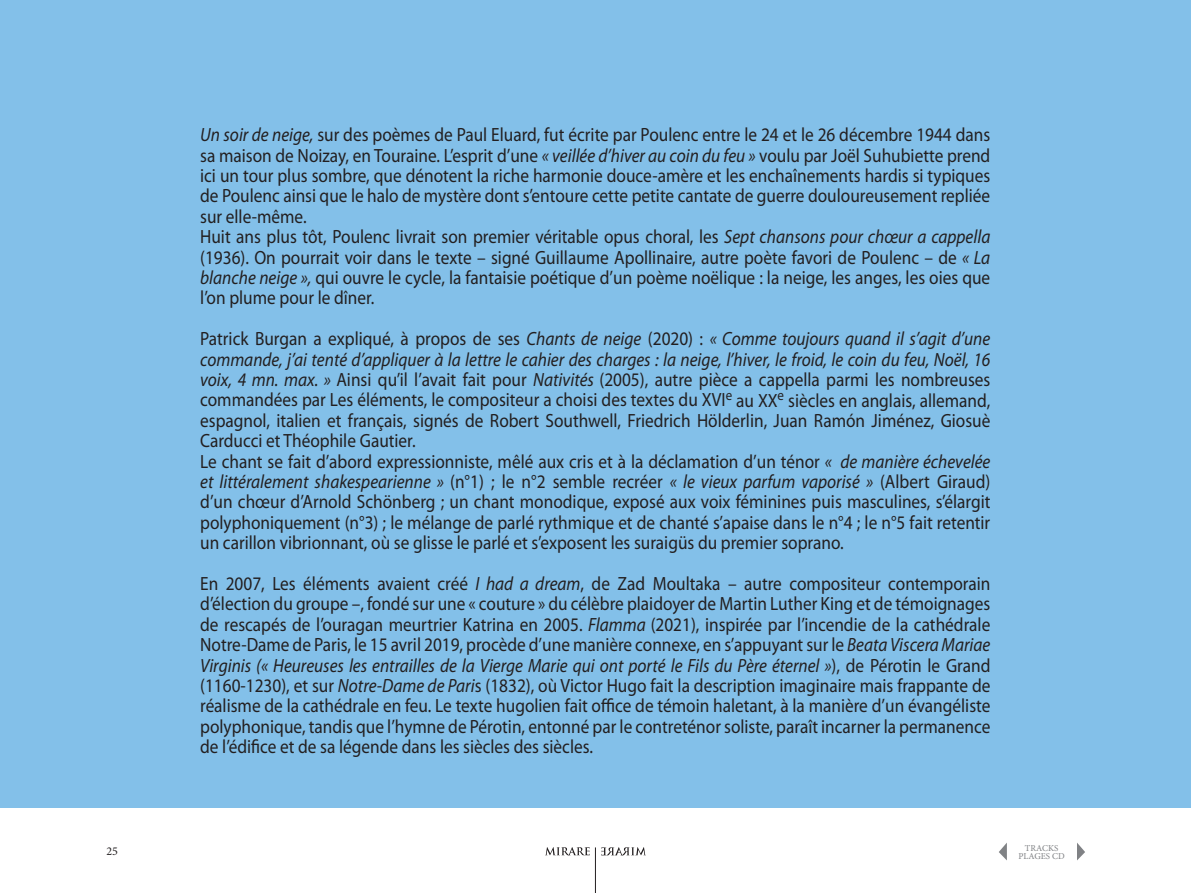
<style>
.page{position:relative;width:1191px;height:893px;background:#fff}
.page>*{position:absolute;margin:0;border:0;box-sizing:border-box;transform-origin:0 0}
.t1{font:19.2px/20.4px "Myriad Pro";color:#231f20;scale:.9 1}
.t2{font:12px "Minion Pro";color:#231f20}
.t3{font:9px/7.5px "Minion Pro";color:#808285;text-align:center}
.s1{font-style:italic}
</style>
<div class="page">
<svg style="left:999px;top:843px;width:8px;height:17px"></svg>
<svg style="left:1077px;top:843px;width:8px;height:17px"></svg>
<svg style="left:545px;top:847px;width:45px;height:8px"></svg>
<svg style="left:601px;top:847px;width:45px;height:8px"></svg>
<hr style="left:595px;top:847px;width:1px;height:46px;background:#231f20">
<div style="left:0;top:0;width:1191px;height:808px;background:#83c0e9"></div>
<p class="t1" style="left:200px;top:125px;width:879px"><span class="s1">Un soir de neige,</span> sur des poèmes de Paul Eluard, fut écrite par Poulenc entre le 24 et le 26 décembre 1944 dans sa maison de Noizay, en Touraine. L’esprit d’une <span class="s1">« veillée d’hiver au coin du feu »</span> voulu par Joël Suhubiette prend ici un tour plus sombre, que dénotent la riche harmonie douce-amère et les enchaînements hardis si typiques de Poulenc ainsi que le halo de mystère dont s’entoure cette petite cantate de guerre douloureusement repliée sur elle-même.<br>Huit ans plus tôt, Poulenc livrait son premier véritable opus choral, les <span class="s1">Sept chansons pour chœur a cappella </span>(1936). On pourrait voir dans le texte – signé Guillaume Apollinaire, autre poète favori de Poulenc – de <span class="s1">« La blanche neige »,</span> qui ouvre le cycle, la fantaisie poétique d’un poème noëlique : la neige, les anges, les oies que l’on plume pour le dîner.</p>
<p class="t1" style="left:200px;top:329px;width:879px">Patrick Burgan a expliqué, à propos de ses <span class="s1">Chants de neige</span> (2020) : <span class="s1">« Comme toujours quand il s’agit d’une commande, j’ai tenté d’appliquer à la lettre le cahier des charges : la neige, l’hiver, le froid, le coin du feu, Noël, 16 voix, 4 mn. max. »</span> Ainsi qu’il l’avait fait pour <span class="s1">Nativités</span> (2005), autre pièce a cappella parmi les nombreuses commandées par Les éléments, le compositeur a choisi des textes du XVI<sup>e</sup> au XX<sup>e</sup> siècles en anglais, allemand, espagnol, italien et français, signés de Robert Southwell, Friedrich Hölderlin, Juan Ramón Jiménez, Giosuè Carducci et Théophile Gautier.<br>Le chant se fait d’abord expressionniste, mêlé aux cris et à la déclamation d’un ténor <span class="s1">« de manière échevelée et littéralement shakespearienne »</span> (n°1) ; le n°2 semble recréer <span class="s1">« le vieux parfum vaporisé »</span> (Albert Giraud) d’un chœur d’Arnold Schönberg ; un chant monodique, exposé aux voix féminines puis masculines, s’élargit polyphoniquement (n°3) ; le mélange de parlé rythmique et de chanté s’apaise dans le n°4 ; le n°5 fait retentir un carillon vibrionnant, où se glisse le parlé et s’exposent les suraigüs du premier soprano.</p>
<p class="t1" style="left:200px;top:574px;width:879px;text-align:justify">En 2007, Les éléments avaient créé <span class="s1">I had a dream</span>, de Zad Moultaka – autre compositeur contemporain d’élection du groupe –, fondé sur une « couture » du célèbre plaidoyer de Martin Luther King et de témoignages de rescapés de l’ouragan meurtrier Katrina en 2005. <span class="s1">Flamma</span> (2021), inspirée par l’incendie de la cathédrale Notre-Dame de Paris, le 15 avril 2019, procède d’une manière connexe, en s’appuyant sur le <span class="s1">Beata Viscera Mariae Virginis (« Heureuses les entrailles de la Vierge Marie qui ont porté le Fils du Père éternel »</span>), de Pérotin le Grand (1160-1230), et sur <span class="s1">Notre-Dame de Pari</span>s (1832), où Victor Hugo fait la description imaginaire mais frappante de réalisme de la cathédrale en feu. Le texte hugolien fait office de témoin haletant, à la manière d’un évangéliste polyphonique, tandis que l’hymne de Pérotin, entonné par le contreténor soliste, paraît incarner la permanence de l’édifice et de sa légende dans les siècles des siècles.</p>
<p class="t2" style="left:106px;top:843px;width:13px">25</p>
<p class="t3" style="left:1018px;top:844px;width:48px">TRACKS<br>PLAGES CD</p>
</div>
